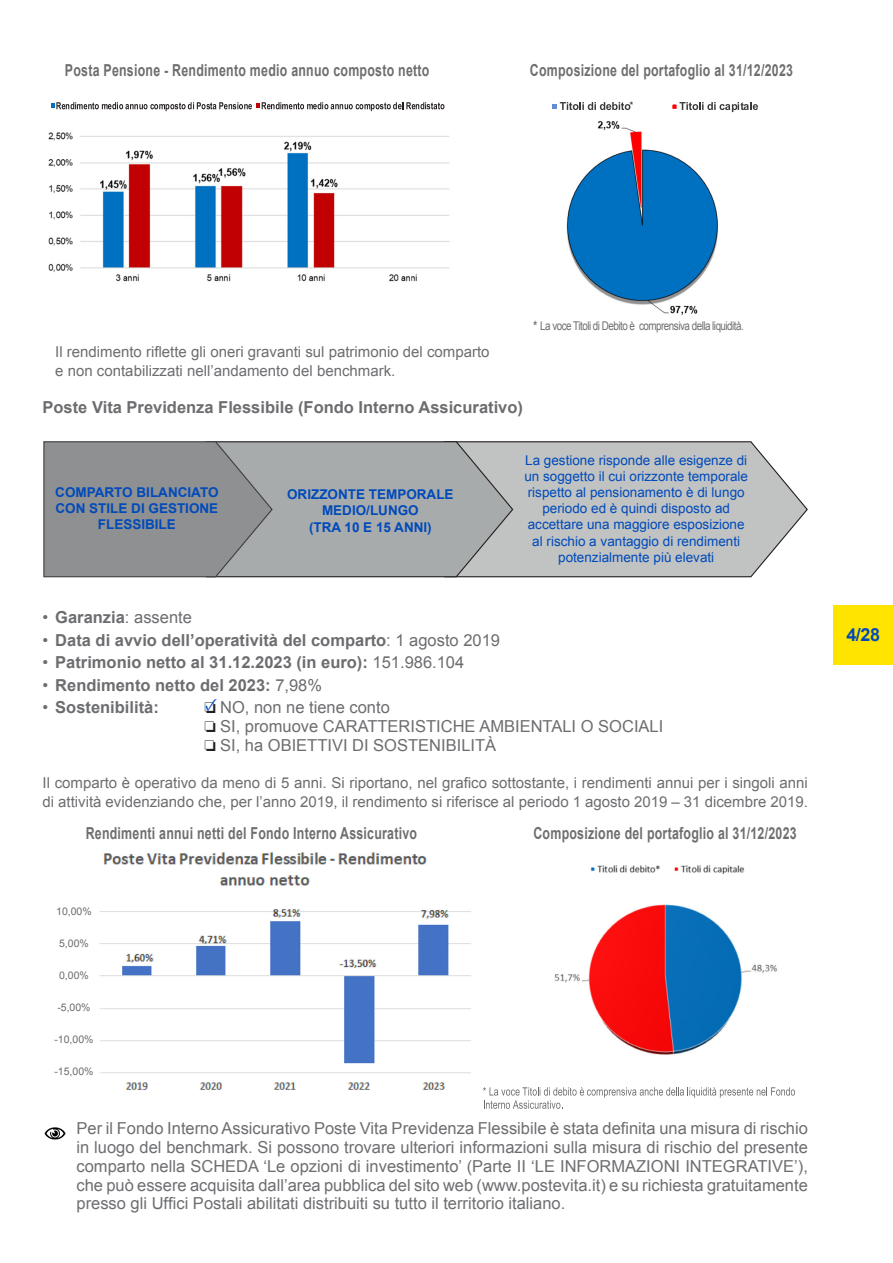
<style>
.page{position:relative;width:893px;height:1263px;background:#fff}
.page>*{position:absolute;margin:0;border:0;box-sizing:border-box;transform-origin:0 0}
.t1{font:700 18px "Arial";color:#004aba}
.testo_blu{font:18px "Minion Pro";color:#004aba}
.TESTO_OCCHIO{font:16.5px/18.8px "Arial";color:#6d6e71;text-align:justify}
.TESTI{font:700 16.5px "Arial";color:#6c6d70}
.TITOLO_SEZIONE{font:700 16.5px "Arial";letter-spacing:.02em;color:#6e6e70;scale:.75 1}
.TESTI-2{font:16.5px "Arial";color:#6c6d70}
.TESTI-3{font:15px/18.8px "Arial";color:#6c6d70}
.testi_blu_grafici{font:13.5px/16.2px "Arial";color:#004aba;text-align:center}
.testi_blu_grafici-2{font:700 13.5px/16.2px "Arial";color:#004aba;text-align:center}
.TITOLO_SEZIONE-2{font:12px "Arial";letter-spacing:-.05em;color:#6e6e70;scale:.82 1}
.TITOLO_SEZIONE-3{font:10.5px "Arial";color:#6c6d70}
.TITOLO_SEZIONE-4{font:700 9px "Arial";color:#3b3838}
.s1{font-weight:700;font-size:12.75px}
.s2{font-weight:700}
.s3{font-weight:400}
.s4{color:#231f20}
</style>
<div class="page">
<div style="left:833px;top:605px;width:60px;height:59px;background:#ffe400"></div>
<svg style="left:51px;top:102px;width:393px;height:9px"></svg>
<img style="left:48px;top:132px;width:402px;height:150px">
<svg style="left:672px;top:102px;width:86px;height:10px"></svg>
<img style="left:566px;top:121px;width:152px;height:194px">
<svg style="left:514px;top:441px;width:294px;height:137px;background:#c4c5c5"></svg>
<svg style="left:43px;top:441px;width:471px;height:137px;background:#9c9e9f"></svg>
<svg style="left:483px;top:1087px;width:312px;height:22px"></svg>
<img style="left:554px;top:865px;width:223px;height:190px">
<img style="left:44px;top:1127px;width:22px;height:13px">
<img style="left:53px;top:852px;width:418px;height:238px">
<svg style="left:553px;top:102px;width:77px;height:8px"></svg>
<div style="left:54px;top:901px;width:40px;height:21px;background:#fff"></div>
<div style="left:54px;top:932px;width:40px;height:22px;background:#fff"></div>
<div style="left:54px;top:964px;width:40px;height:22px;background:#fff"></div>
<div style="left:54px;top:996px;width:40px;height:21px;background:#fff"></div>
<div style="left:54px;top:1028px;width:40px;height:21px;background:#fff"></div>
<div style="left:54px;top:1060px;width:40px;height:21px;background:#fff"></div>
<p class="TITOLO_SEZIONE" style="left:65px;top:59px;width:487px">Posta Pensione - Rendimento medio annuo composto netto</p>
<p class="TITOLO_SEZIONE" style="left:530px;top:59px;width:352px">Composizione del portafoglio al 31/12/2023</p>
<p class="TITOLO_SEZIONE-4" style="left:630px;top:99px;width:5px">*</p>
<p class="TESTI-3" style="left:55px;top:343px;width:436px">Il rendimento riflette gli oneri gravanti sul patrimonio del comparto</p>
<p class="TESTI-3" style="left:55px;top:361px;width:342px">e non contabilizzati nell’andamento del benchmark.</p>
<p class="TESTI" style="left:43px;top:397px;width:482px">Poste Vita Previdenza Flessibile (Fondo Interno Assicurativo)</p>
<p class="TITOLO_SEZIONE-2" style="left:533px;top:318px;width:258px"><span class="s1">*</span> La voce Titoli di Debito è comprensiva della liquidità.</p>
<p class="testi_blu_grafici-2" style="left:55px;top:485px;width:165px">COMPARTO BILANCIATO</p>
<p class="testi_blu_grafici-2" style="left:56px;top:501px;width:164px">CON STILE DI GESTIONE</p>
<p class="testi_blu_grafici-2" style="left:98px;top:517px;width:80px">FLESSIBILE</p>
<p class="testi_blu_grafici-2" style="left:287px;top:487px;width:168px">ORIZZONTE TEMPORALE<br>MEDIO/LUNGO</p>
<p class="testi_blu_grafici-2" style="left:309px;top:519px;width:124px">(TRA 10 E 15 ANNI)</p>
<p class="testi_blu_grafici" style="left:524px;top:452px;width:225px">La gestione risponde alle esigenze di un soggetto il cui orizzonte temporale rispetto al pensionamento è di lungo periodo ed è quindi disposto ad accettare una maggiore esposizione al rischio a vantaggio di rendimenti potenzialmente più elevati</p>
<p class="TESTI-2" style="left:43px;top:607px;width:151px">• <span class="s2">Garanzia</span>: assente</p>
<p class="TESTI" style="left:43px;top:629px;width:459px"><span class="s3">•</span> Data di avvio dell’operatività del comparto<span class="s3">: 1 agosto 2019</span></p>
<p class="TESTI" style="left:43px;top:652px;width:423px"><span class="s3">•</span> Patrimonio netto al 31.12.2023 (in euro): <span class="s3">151.986.104</span></p>
<p class="TESTI" style="left:43px;top:674px;width:281px"><span class="s3">•</span> Rendimento netto del 2023: <span class="s3">7,98%</span></p>
<p class="TESTI" style="left:43px;top:697px;width:118px"><span class="s3">•</span> Sostenibilità:</p>
<p class="TESTI-2" style="left:205px;top:697px;width:187px"><span class="s4">❏</span> NO, non ne tiene conto</p>
<p class="TESTI-2" style="left:205px;top:715px;width:460px"><span class="s4">❏</span> SI, promuove CARATTERISTICHE AMBIENTALI O SOCIALI</p>
<p class="TESTI-2" style="left:205px;top:734px;width:293px"><span class="s4">❏</span> SI, ha OBIETTIVI DI SOSTENIBILITÀ</p>
<p class="TESTI-3" style="left:43px;top:774px;width:767px">Il comparto è operativo da meno di 5 anni. Si riportano, nel grafico sottostante, i rendimenti annui per i singoli anni di attività evidenziando che, per l’anno 2019, il rendimento si riferisce al periodo 1 agosto 2019 – 31 dicembre 2019.</p>
<p class="testo_blu" style="left:205px;top:692px;width:14px">✓</p>
<p class="TITOLO_SEZIONE" style="left:86px;top:823px;width:443px">Rendimenti annui netti del Fondo Interno Assicurativo</p>
<p class="TITOLO_SEZIONE" style="left:533px;top:823px;width:352px">Composizione del portafoglio al 31/12/2023</p>
<p class="TITOLO_SEZIONE-3" style="left:56px;top:904px;width:37px">10,00%</p>
<p class="TITOLO_SEZIONE-3" style="left:59px;top:936px;width:31px">5,00%</p>
<p class="TITOLO_SEZIONE-3" style="left:59px;top:968px;width:31px">0,00%</p>
<p class="TITOLO_SEZIONE-3" style="left:57px;top:1000px;width:35px">-5,00%</p>
<p class="TITOLO_SEZIONE-3" style="left:54px;top:1032px;width:41px">-10,00%</p>
<p class="TITOLO_SEZIONE-3" style="left:54px;top:1064px;width:41px">-15,00%</p>
<p class="TESTO_OCCHIO" style="left:77px;top:1119px;width:733px">Per il Fondo Interno Assicurativo Poste Vita Previdenza Flessibile è stata definita una misura di rischio in luogo del benchmark. Si possono trovare ulteriori informazioni sulla misura di rischio del presente comparto nella SCHEDA ‘Le opzioni di investimento’ (Parte II ‘LE INFORMAZIONI INTEGRATIVE’), che può essere acquisita dall’area pubblica del sito web (www.postevita.it) e su richiesta gratuitamente presso gli Uffici Postali abilitati distribuiti su tutto il territorio italiano.</p>
<p class="t1" style="left:846px;top:623px;width:35px">4/28</p>
</div>
